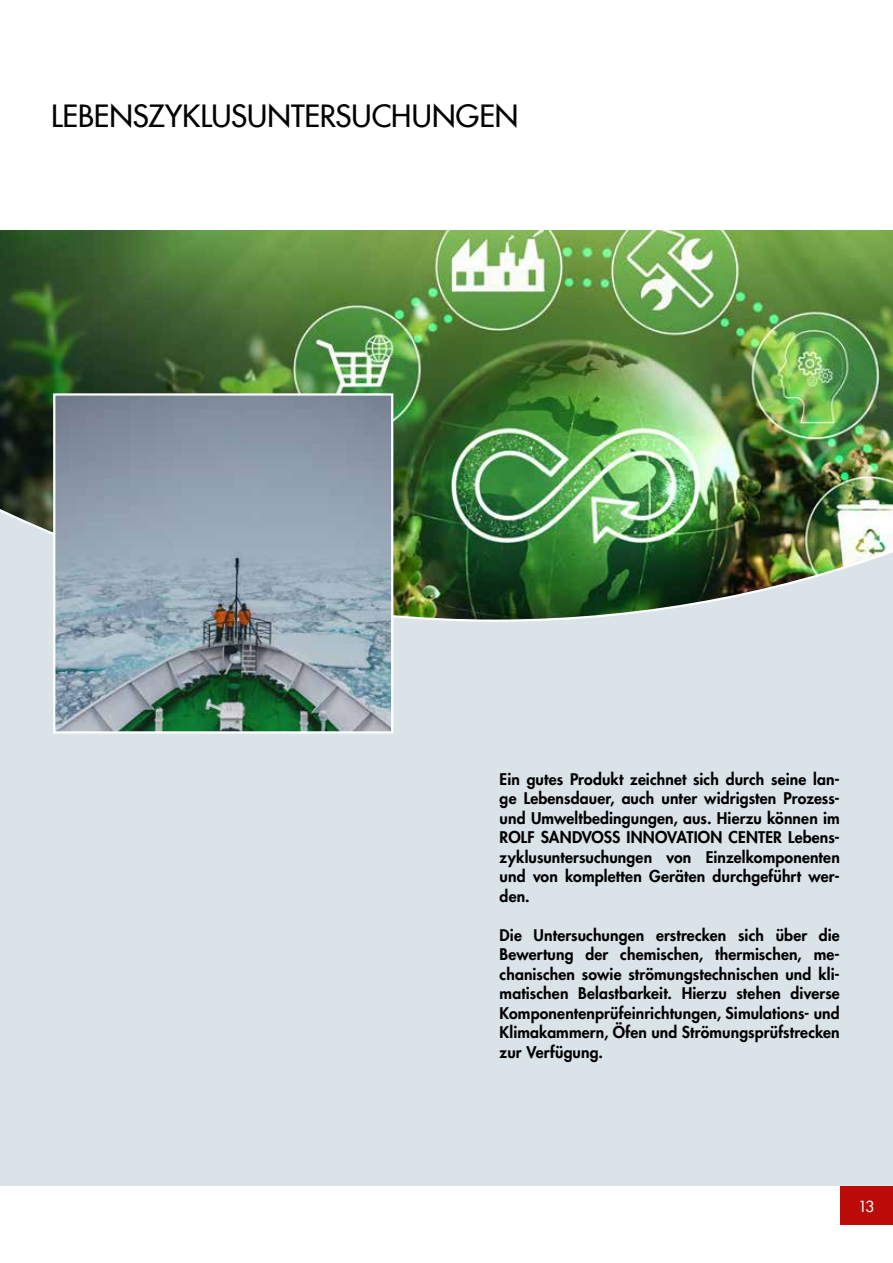
<style>
.page{position:relative;width:893px;height:1263px;background:#fff}
.page>*{position:absolute;margin:0;border:0;box-sizing:border-box;transform-origin:0 0}
.t1{font:500 30px "Futura Com";letter-spacing:-.005em;color:#000}
.t2{font:800 15.75px/19.5px "Futura Com";letter-spacing:.01em;color:#000;text-align:justify}
.t3{font:500 15px "Futura Com";color:#fff}
</style>
<div class="page">
<div style="left:0;top:455px;width:893px;height:731px;background:#dae3e8"></div>
<img style="left:0;top:230px;width:893px;height:392px">
<div style="left:840px;top:1186px;width:53px;height:39px;background:#bb0c0a"></div>
<img style="left:56px;top:396px;width:334px;height:334px">
<div style="left:53px;top:393px;width:340px;height:340px;border:2px solid #fff"></div>
<h1 class="t1" style="left:51px;top:94px;width:469px">LEBENSZYKLUSUNTERSUCHUNGEN</h1>
<p class="t2" style="left:500px;top:769px;width:342px">Ein gutes Produkt zeichnet sich durch seine lan&shy;ge Lebensdauer, auch unter widrigsten Prozess&shy;und Umweltbedingungen, aus. Hierzu können im ROLF SANDVOSS INNOVATION CENTER Lebens&shy;zyklusuntersuchungen von Einzelkomponenten und von kompletten Geräten durchgeführt wer&shy;den.</p>
<p class="t2" style="left:500px;top:925px;width:342px">Die Untersuchungen erstrecken sich über die Bewertung der chemischen, thermischen, me&shy;chanischen sowie strömungstechnischen und kli&shy;matischen Belastbarkeit. Hierzu stehen diverse Komponentenprüfeinrichtungen, Simulations- und Klimakammern, Öfen und Strömungsprüfstrecken zur Verfügung.</p>
<p class="t3" style="left:858px;top:1195px;width:17px">13</p>
</div>
